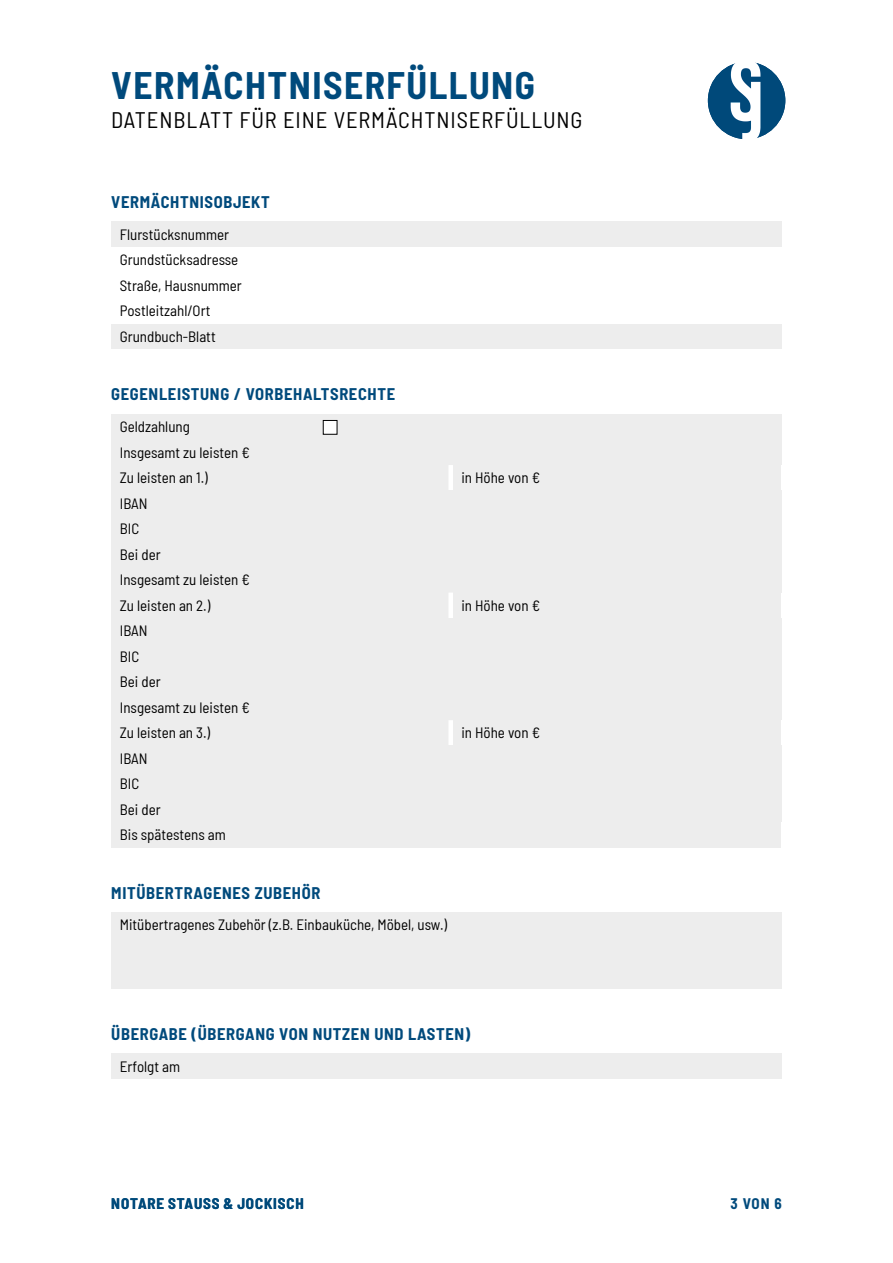
<style>
.page{position:relative;width:893px;height:1263px;background:#fff}
.page>*{position:absolute;margin:0;border:0;box-sizing:border-box;transform-origin:0 0}
.t1{font:700 semi-condensed 37.5px "Barlow";letter-spacing:.04em;color:#004a7c}
.t2{font:semi-condensed 22.5px "Barlow";letter-spacing:.04em;color:#000}
.t3{font:700 semi-condensed 16.5px "Barlow";letter-spacing:.04em;color:#004a7c}
.t4{font:semi-condensed 15px/25.5px "Barlow";color:#000}
.t5{font:700 semi-condensed 15px "Barlow";letter-spacing:.06em;color:#004a7b}
.t6{font:700 semi-condensed 15px "Barlow";color:#004a7c}
</style>
<div class="page">
<img style="left:708px;top:62px;width:77px;height:77px;border-radius:39px">
<div style="left:111px;top:414px;width:671px;height:25px;background:#ededed"></div>
<div style="left:323px;top:420px;width:14px;height:14px;background:#fff"></div>
<div style="left:323px;top:420px;width:14px;height:15px;border:1px solid #000"></div>
<div style="left:111px;top:439px;width:671px;height:26px;background:#ededed"></div>
<div style="left:453px;top:465px;width:328px;height:25px;background:#ededed"></div>
<div style="left:111px;top:465px;width:342px;height:25px;background:#ededed"></div>
<div style="left:448px;top:465px;width:5px;height:25px;background:#fff"></div>
<div style="left:111px;top:822px;width:670px;height:26px;background:#ededed"></div>
<div style="left:111px;top:490px;width:671px;height:26px;background:#ededed"></div>
<div style="left:111px;top:516px;width:671px;height:26px;background:#ededed"></div>
<div style="left:111px;top:542px;width:671px;height:25px;background:#ededed"></div>
<div style="left:111px;top:567px;width:671px;height:26px;background:#ededed"></div>
<div style="left:453px;top:593px;width:328px;height:25px;background:#ededed"></div>
<div style="left:111px;top:593px;width:342px;height:25px;background:#ededed"></div>
<div style="left:448px;top:593px;width:5px;height:25px;background:#fff"></div>
<div style="left:111px;top:618px;width:671px;height:26px;background:#ededed"></div>
<div style="left:111px;top:644px;width:671px;height:25px;background:#ededed"></div>
<div style="left:111px;top:669px;width:671px;height:26px;background:#ededed"></div>
<div style="left:111px;top:695px;width:671px;height:25px;background:#ededed"></div>
<div style="left:453px;top:720px;width:328px;height:26px;background:#ededed"></div>
<div style="left:111px;top:720px;width:342px;height:26px;background:#ededed"></div>
<div style="left:448px;top:720px;width:5px;height:26px;background:#fff"></div>
<div style="left:111px;top:746px;width:671px;height:25px;background:#ededed"></div>
<div style="left:111px;top:771px;width:671px;height:26px;background:#ededed"></div>
<div style="left:111px;top:797px;width:671px;height:25px;background:#ededed"></div>
<div style="left:111px;top:912px;width:671px;height:26px;background:#ededed"></div>
<div style="left:111px;top:938px;width:671px;height:25px;background:#ededed"></div>
<div style="left:111px;top:963px;width:671px;height:26px;background:#ededed"></div>
<div style="left:111px;top:324px;width:671px;height:25px;background:#ededed"></div>
<div style="left:111px;top:222px;width:671px;height:25px;background:#ededed"></div>
<div style="left:111px;top:1053px;width:671px;height:26px;background:#ededed"></div>
<h1 class="t1" style="left:111px;top:59px;width:425px">VERMÄCHTNISERFÜLLUNG</h1>
<h2 class="t2" style="left:111px;top:103px;width:473px">DATENBLATT FÜR EINE VERMÄCHTNISERFÜLLUNG</h2>
<p class="t3" style="left:111px;top:190px;width:160px">VERMÄCHTNISOBJEKT</p>
<p class="t4" style="left:120px;top:220px;width:124px">Flurstücksnummer<br>Grundstücksadresse<br>Straße, Hausnummer<br>Postleitzahl/Ort</p>
<p class="t4" style="left:120px;top:322px;width:97px">Grundbuch-Blatt</p>
<p class="t3" style="left:111px;top:382px;width:285px">GEGENLEISTUNG / VORBEHALTSRECHTE</p>
<p class="t4" style="left:120px;top:413px;width:132px">Geldzahlung<br>Insgesamt zu leisten €<br>Zu leisten an 1.)</p>
<p class="t4" style="left:120px;top:489px;width:132px">IBAN<br>BIC<br>Bei der<br>Insgesamt zu leisten €<br>Zu leisten an 2.)</p>
<p class="t4" style="left:120px;top:617px;width:132px">IBAN<br>BIC<br>Bei der<br>Insgesamt zu leisten €<br>Zu leisten an 3.)</p>
<p class="t4" style="left:120px;top:744px;width:42px">IBAN<br>BIC<br>Bei der</p>
<p class="t4" style="left:120px;top:821px;width:107px">Bis spätestens am</p>
<p class="t4" style="left:461px;top:464px;width:80px">in Höhe von €</p>
<p class="t4" style="left:461px;top:591px;width:80px">in Höhe von €</p>
<p class="t4" style="left:461px;top:719px;width:80px">in Höhe von €</p>
<p class="t3" style="left:111px;top:881px;width:211px">MITÜBERTRAGENES ZUBEHÖR</p>
<p class="t4" style="left:120px;top:911px;width:329px">Mitübertragenes Zubehör (z.B. Einbauküche, Möbel, usw.)</p>
<p class="t3" style="left:111px;top:1022px;width:360px">ÜBERGABE (ÜBERGANG VON NUTZEN UND LASTEN)</p>
<p class="t4" style="left:120px;top:1052px;width:62px">Erfolgt am</p>
<p class="t5" style="left:111px;top:1193px;width:194px">NOTARE STAUSS &amp; JOCKISCH</p>
<p class="t6" style="left:731px;top:1193px;width:53px">3 VON 6</p>
</div>
